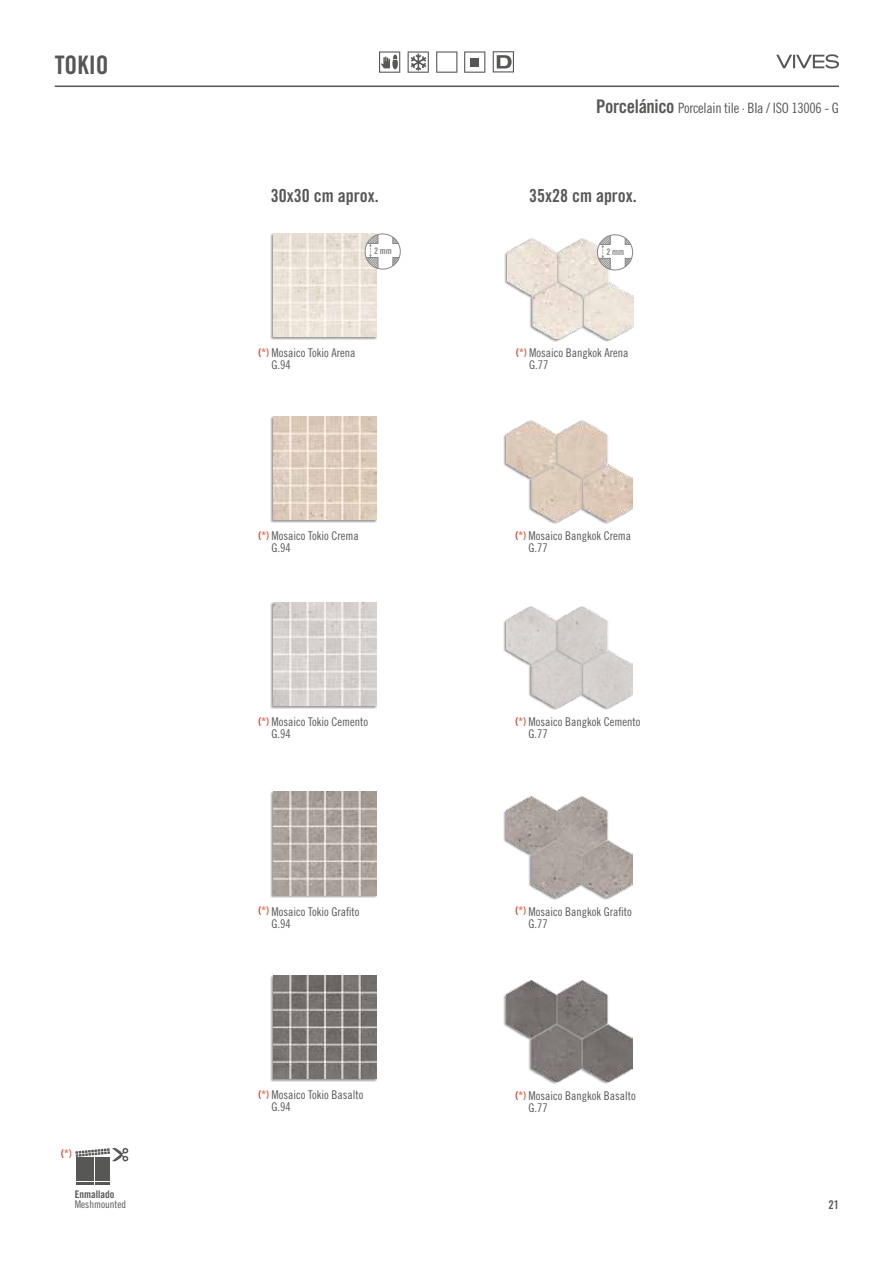
<style>
.page{position:relative;width:893px;height:1263px;background:#fff}
.page>*{position:absolute;margin:0;border:0;box-sizing:border-box;transform-origin:0 0}
.t1{font:25.5px "Trade Gothic Bold Cond Twenty";color:#575756}
.t2{font:18px "Trade Gothic Bold Cond Twenty";color:#575756}
.t3{font:14.25px "Trade Gothic Cond Eighteen";letter-spacing:-.02em;color:#575756}
.t4{font:12px/12px "Trade Gothic Cond Eighteen";color:#575756}
.t5{font:12px "Trade Gothic Bold Cond Twenty";color:#575756}
.t6{font:10.5px "Trade Gothic Bold Cond Twenty";color:#ea5130}
.t7{font:10.5px "Trade Gothic Cond Eighteen";color:#575756}
.t8{font:10.5px "Trade Gothic Bold Cond Twenty";color:#575756}
.t9{font:9px "Trade Gothic Bold Cond Twenty";color:#878787}
.s1{color:#e42313}
.s2{font-family:"Trade Gothic Bold Cond Twenty";font-size:18.75px}
</style>
<div class="page">
<div style="left:504px;top:238px;width:129px;height:104px;background:#000;opacity:.4"></div>
<img style="left:507px;top:238px;width:126px;height:101px">
<div style="left:503px;top:420px;width:129px;height:105px;background:#000;opacity:.4"></div>
<img style="left:507px;top:421px;width:125px;height:100px">
<div style="left:503px;top:606px;width:129px;height:105px;background:#000;opacity:.4"></div>
<img style="left:507px;top:607px;width:125px;height:100px">
<div style="left:503px;top:796px;width:129px;height:104px;background:#000;opacity:.4"></div>
<img style="left:507px;top:796px;width:125px;height:101px">
<div style="left:503px;top:980px;width:129px;height:105px;background:#000;opacity:.4"></div>
<img style="left:507px;top:981px;width:125px;height:100px">
<div style="left:270px;top:233px;width:107px;height:107px;background:#000;opacity:.4"></div>
<img style="left:273px;top:234px;width:104px;height:103px">
<div style="left:270px;top:416px;width:107px;height:107px;background:#000;opacity:.4"></div>
<img style="left:273px;top:416px;width:104px;height:103px">
<div style="left:270px;top:602px;width:107px;height:107px;background:#000;opacity:.4"></div>
<img style="left:273px;top:602px;width:104px;height:103px">
<div style="left:270px;top:791px;width:107px;height:107px;background:#000;opacity:.4"></div>
<img style="left:273px;top:792px;width:104px;height:103px">
<div style="left:270px;top:975px;width:107px;height:107px;background:#000;opacity:.4"></div>
<img style="left:273px;top:975px;width:104px;height:104px">
<div style="left:365px;top:234px;width:36px;height:35px;border:1px solid #878787;border-radius:50%"></div>
<svg style="left:365px;top:234px;width:35px;height:35px"></svg>
<div style="left:374px;top:247px;width:24px;height:8px;background:#fff"></div>
<div style="left:597px;top:235px;width:36px;height:35px;background:#b4b2af;border-radius:50%"></div>
<div style="left:597px;top:234px;width:36px;height:36px;border:1px solid #878787;border-radius:50%"></div>
<svg style="left:598px;top:234px;width:34px;height:36px"></svg>
<div style="left:606px;top:248px;width:24px;height:8px;background:#fff"></div>
<hr style="left:55px;top:86px;width:784px;height:1px;background:#575756">
<svg style="left:464px;top:51px;width:21px;height:22px"></svg>
<div style="left:471px;top:58px;width:8px;height:8px;background:#575756"></div>
<svg style="left:379px;top:51px;width:21px;height:22px"></svg>
<svg style="left:408px;top:51px;width:21px;height:22px"></svg>
<svg style="left:436px;top:51px;width:21px;height:22px"></svg>
<svg style="left:493px;top:51px;width:21px;height:21px"></svg>
<svg style="left:776px;top:54px;width:63px;height:15px"></svg>
<svg style="left:75px;top:1148px;width:53px;height:36px"></svg>
<h1 class="t1" style="left:55px;top:49px;width:55px">TOKIO</h1>
<p class="t6" style="left:61px;top:1147px;width:12px"><span class="s1">(</span>*)</p>
<p class="t3" style="left:596px;top:100px;width:244px"><span class="s2">Porcelánico</span> Porcelain tile · BIa / ISO 13006 - G</p>
<h2 class="t2" style="left:271px;top:185px;width:109px">30x30 cm aprox.</h2>
<h2 class="t2" style="left:529px;top:185px;width:109px">35x28 cm aprox.</h2>
<p class="t9" style="left:374px;top:245px;width:19px">2 mm</p>
<p class="t9" style="left:606px;top:246px;width:19px">2 mm</p>
<p class="t6" style="left:259px;top:346px;width:12px"><span class="s1">(</span>*)</p>
<p class="t6" style="left:516px;top:346px;width:12px"><span class="s1">(</span>*)</p>
<p class="t4" style="left:272px;top:347px;width:85px">Mosaico Tokio Arena<br>G.94</p>
<p class="t4" style="left:529px;top:347px;width:101px">Mosaico Bangkok Arena<br>G.77</p>
<p class="t6" style="left:259px;top:528px;width:12px"><span class="s1">(</span>*)</p>
<p class="t4" style="left:272px;top:530px;width:89px">Mosaico Tokio Crema<br>G.94</p>
<p class="t6" style="left:516px;top:528px;width:12px"><span class="s1">(</span>*)</p>
<p class="t4" style="left:529px;top:530px;width:104px">Mosaico Bangkok Crema<br>G.77</p>
<p class="t6" style="left:259px;top:714px;width:12px"><span class="s1">(</span>*)</p>
<p class="t4" style="left:272px;top:715px;width:98px">Mosaico Tokio Cemento<br>G.94</p>
<p class="t6" style="left:516px;top:714px;width:12px"><span class="s1">(</span>*)</p>
<p class="t4" style="left:529px;top:715px;width:113px">Mosaico Bangkok Cemento<br>G.77</p>
<p class="t6" style="left:259px;top:904px;width:12px"><span class="s1">(</span>*)</p>
<p class="t4" style="left:272px;top:905px;width:89px">Mosaico Tokio Grafito<br>G.94</p>
<p class="t6" style="left:516px;top:904px;width:12px"><span class="s1">(</span>*)</p>
<p class="t4" style="left:529px;top:905px;width:105px">Mosaico Bangkok Grafito<br>G.77</p>
<p class="t6" style="left:259px;top:1088px;width:12px"><span class="s1">(</span>*)</p>
<p class="t4" style="left:272px;top:1089px;width:93px">Mosaico Tokio Basalto<br>G.94</p>
<p class="t6" style="left:516px;top:1088px;width:12px"><span class="s1">(</span>*)</p>
<p class="t4" style="left:529px;top:1089px;width:109px">Mosaico Bangkok Basalto<br>G.77</p>
<p class="t8" style="left:75px;top:1187px;width:41px">Enmallado</p>
<p class="t7" style="left:75px;top:1198px;width:53px">Meshmounted</p>
<p class="t5" style="left:828px;top:1197px;width:12px">21</p>
</div>
